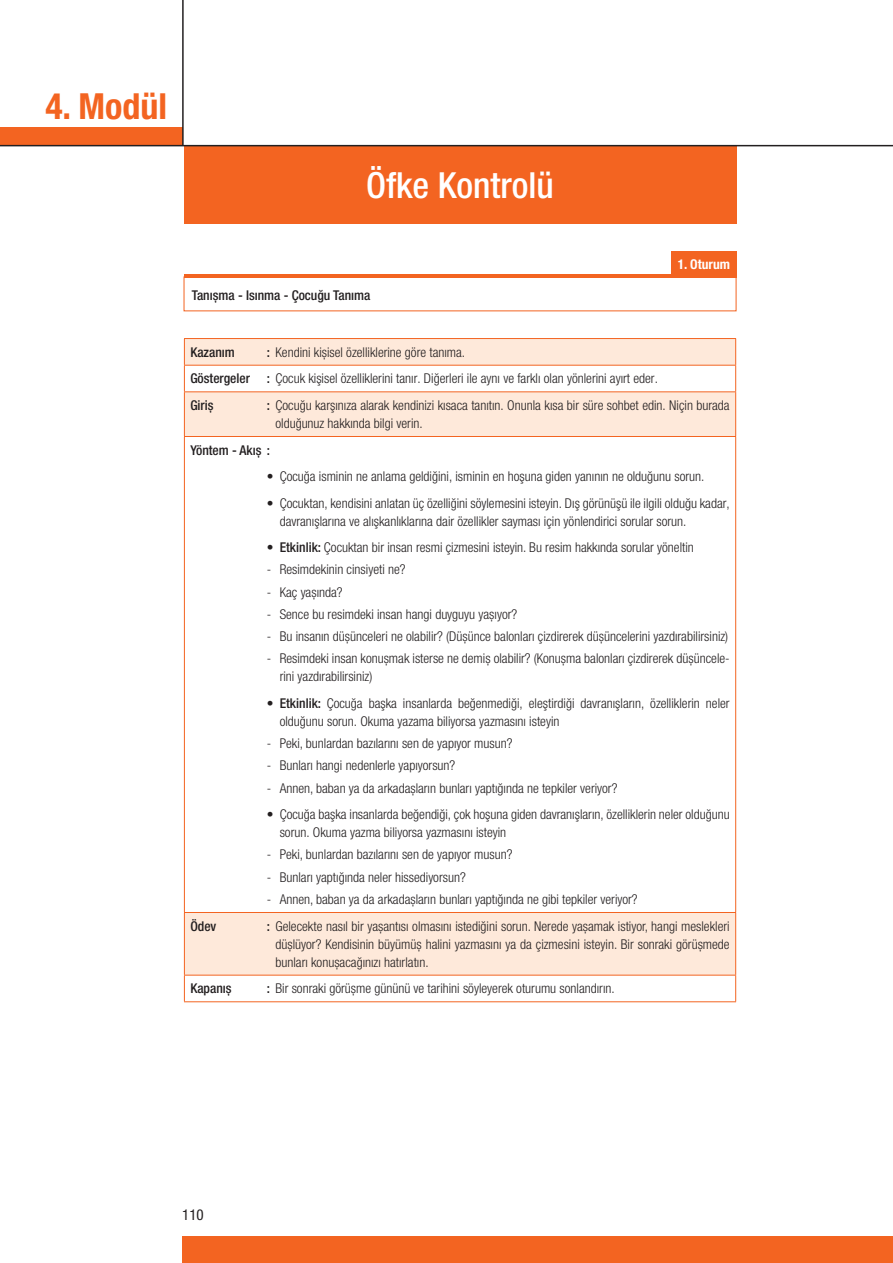
<style>
.page{position:relative;width:893px;height:1263px;background:#fff}
.page>*{position:absolute;margin:0;border:0;box-sizing:border-box;transform-origin:0 0}
.t1{font:500 condensed 36px "Helvetica Neue LT Pro";color:#fff}
.t2{font:700 condensed 36px "Helvetica Neue LT Pro";color:#f36421}
.t3{font:condensed 15px "Helvetica Neue LT Pro";color:#231f20}
.t4{font:300 condensed 13.5px/18px "Helvetica Neue LT Pro";color:#231f20}
.t5{font:500 condensed 13.5px "Helvetica Neue LT Pro";color:#231f20}
.t6{font:700 condensed 13.5px "Helvetica Neue LT Pro";color:#fff}
.s1{font-weight:500}
</style>
<div class="page">
<div style="left:0;top:127px;width:183px;height:19px;background:#f36421"></div>
<hr style="left:182px;top:0;width:2px;height:146px;background:#231f20">
<div style="left:182px;top:1236px;width:711px;height:27px;background:#f36421"></div>
<div style="left:184px;top:146px;width:552px;height:78px;background:#f36421"></div>
<div style="left:671px;top:251px;width:65px;height:25px;background:#f36421"></div>
<hr style="left:184px;top:274px;width:552px;height:4px;background:#f36421">
<div style="left:185px;top:339px;width:550px;height:26px;background:#fee9da"></div>
<svg style="left:185px;top:392px;width:550px;height:583px"></svg>
<hr style="left:184px;top:338px;width:552px;height:1px;background:#f36421">
<hr style="left:184px;top:365px;width:552px;height:1px;background:#f36421">
<svg style="left:184px;top:339px;width:1px;height:52px"></svg>
<svg style="left:735px;top:339px;width:1px;height:52px"></svg>
<hr style="left:184px;top:391px;width:552px;height:1px;background:#f36421">
<hr style="left:184px;top:392px;width:1px;height:44px;background:#f36421">
<hr style="left:735px;top:392px;width:1px;height:44px;background:#f36421">
<hr style="left:184px;top:436px;width:552px;height:1px;background:#f36421">
<hr style="left:184px;top:437px;width:1px;height:475px;background:#f36421">
<hr style="left:735px;top:437px;width:1px;height:475px;background:#f36421">
<hr style="left:184px;top:912px;width:552px;height:1px;background:#f36421">
<hr style="left:184px;top:913px;width:1px;height:62px;background:#f36421">
<hr style="left:735px;top:913px;width:1px;height:62px;background:#f36421">
<hr style="left:184px;top:975px;width:552px;height:1px;background:#f36421">
<svg style="left:184px;top:975px;width:1px;height:26px"></svg>
<svg style="left:735px;top:975px;width:1px;height:26px"></svg>
<hr style="left:184px;top:1001px;width:552px;height:1px;background:#f36421">
<hr style="left:0;top:145px;width:893px;height:1px;background:#231f20">
<h1 class="t2" style="left:45px;top:85px;width:123px">4. Modül</h1>
<h1 class="t1" style="left:366px;top:163px;width:189px">Öfke Kontrolü</h1>
<p class="t5" style="left:192px;top:287px;width:180px">Tanışma - Isınma - Çocuğu Tanıma</p>
<p class="t6" style="left:678px;top:256px;width:54px">1. Oturum</p>
<p class="t4" style="left:190px;top:338px;width:469px;line-height:26.7px;text-indent:77px"><span class="s1">:</span> Kendini kişisel özelliklerine göre tanıma.<br><span class="s1">Göstergeler :</span> Çocuk kişisel özelliklerini tanır. Diğerleri ile aynı ve farklı olan yönlerini ayırt eder.<br><span class="s1">Giriş</span></p>
<p class="t5" style="left:190px;top:344px;width:46px">Kazanım</p>
<p class="t4" style="left:275px;top:396px;width:456px;text-indent:-9px"><span class="s1">:</span> Çocuğu karşınıza alarak kendinizi kısaca tanıtın. Onunla kısa bir süre sohbet edin. Niçin burada olduğunuz hakkında bilgi verin.</p>
<p class="t5" style="left:190px;top:442px;width:81px">Yöntem - Akış :</p>
<p class="t4" style="left:267px;top:467px;width:439px">• Çocuğa isminin ne anlama geldiğini, isminin en hoşuna giden yanının ne olduğunu sorun.</p>
<p class="t4" style="left:280px;top:494px;width:452px;text-indent:-13px">• Çocuktan, kendisini anlatan üç özelliğini söylemesini isteyin. Dış görünüşü ile ilgili olduğu kadar, davranışlarına ve alışkanlıklarına dair özellikler sayması için yönlendirici sorular sorun.</p>
<p class="t4" style="left:267px;top:538px;width:428px"><span class="s1">• Etkinlik:</span> Çocuktan bir insan resmi çizmesini isteyin. Bu resim hakkında sorular yöneltin</p>
<p class="t4" style="left:267px;top:560px;width:140px">- Resimdekinin cinsiyeti ne?</p>
<p class="t4" style="left:267px;top:583px;width:77px">- Kaç yaşında?</p>
<p class="t4" style="left:267px;top:605px;width:252px">- Sence bu resimdeki insan hangi duyguyu yaşıyor?</p>
<p class="t4" style="left:267px;top:627px;width:463px">- Bu insanın düşünceleri ne olabilir? (Düşünce balonları çizdirerek düşüncelerini yazdırabilirsiniz)</p>
<p class="t4" style="left:280px;top:649px;width:452px;text-indent:-13px">- Resimdeki insan konuşmak isterse ne demiş olabilir? (Konuşma balonları çizdirerek düşüncele&shy;rini yazdırabilirsiniz)</p>
<p class="t4" style="left:280px;top:694px;width:451px;text-indent:-13px"><span class="s1">• Etkinlik:</span> Çocuğa başka insanlarda beğenmediği, eleştirdiği davranışların, özelliklerin neler olduğunu sorun. Okuma yazama biliyorsa yazmasını isteyin</p>
<p class="t4" style="left:267px;top:734px;width:247px">- Peki, bunlardan bazılarını sen de yapıyor musun?</p>
<p class="t4" style="left:267px;top:756px;width:190px">- Bunları hangi nedenlerle yapıyorsun?</p>
<p class="t4" style="left:267px;top:779px;width:352px">- Annen, baban ya da arkadaşların bunları yaptığında ne tepkiler veriyor?</p>
<p class="t4" style="left:280px;top:805px;width:451px;text-indent:-13px">• Çocuğa başka insanlarda beğendiği, çok hoşuna giden davranışların, özelliklerin neler olduğunu sorun. Okuma yazma biliyorsa yazmasını isteyin</p>
<p class="t4" style="left:267px;top:845px;width:247px">- Peki, bunlardan bazılarını sen de yapıyor musun?</p>
<p class="t4" style="left:267px;top:868px;width:200px">- Bunları yaptığında neler hissediyorsun?</p>
<p class="t4" style="left:267px;top:890px;width:372px">- Annen, baban ya da arkadaşların bunları yaptığında ne gibi tepkiler veriyor?</p>
<p class="t5" style="left:190px;top:918px;width:28px">Ödev</p>
<p class="t4" style="left:275px;top:917px;width:456px;text-align:justify;text-indent:-9px"><span class="s1">:</span> Gelecekte nasıl bir yaşantısı olmasını istediğini sorun. Nerede yaşamak istiyor, hangi meslekleri düşlüyor? Kendisinin büyümüş halini yazmasını ya da çizmesini isteyin. Bir sonraki görüşmede bunları konuşacağınızı hatırlatın.</p>
<p class="t5" style="left:190px;top:980px;width:43px">Kapanış</p>
<p class="t4" style="left:267px;top:979px;width:349px"><span class="s1">:</span> Bir sonraki görüşme gününü ve tarihini söyleyerek oturumu sonlandırın.</p>
<p class="t3" style="left:182px;top:1206px;width:23px">110</p>
</div>
